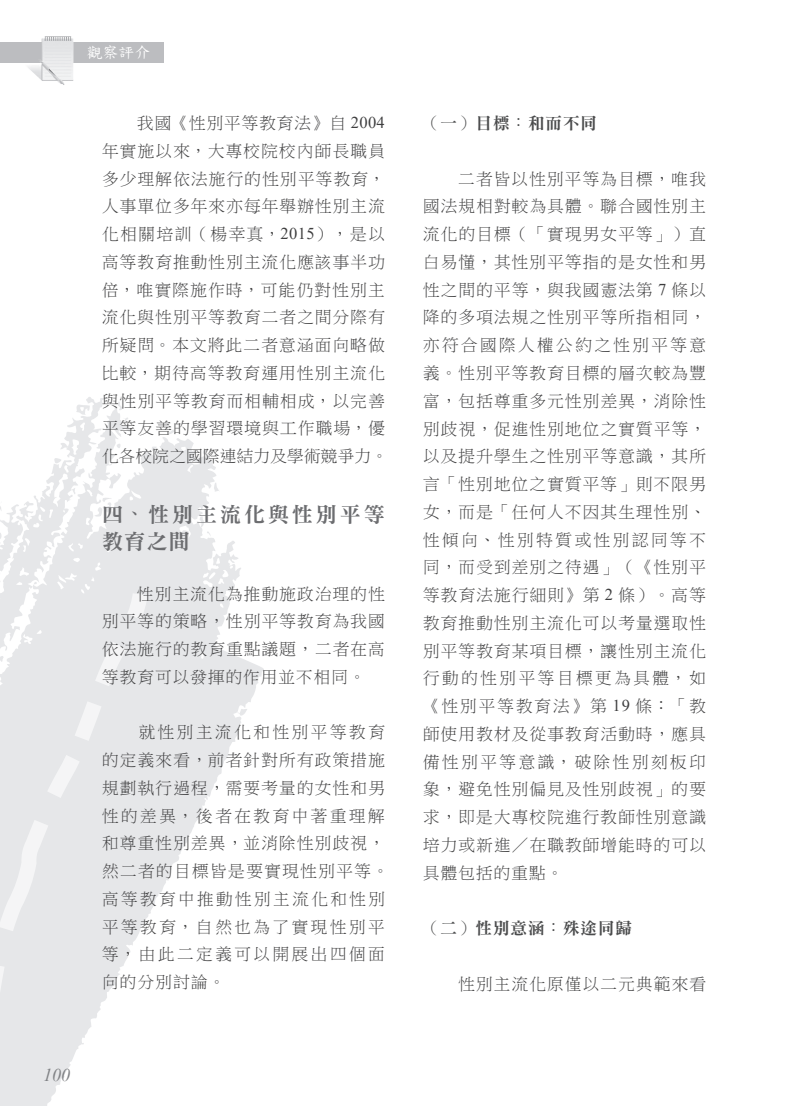
<style>
.page{position:relative;width:808px;height:1106px;background:#fff}
.page>*{position:absolute;margin:0;border:0;box-sizing:border-box;transform-origin:0 0}
.t1{font:21px/27px "DF Ming Std W9";letter-spacing:.14em;color:#6c6d70}
.t2{font:italic 18px "Times New Roman";color:#808285}
.t3{font:16.5px/27.8px "P Ming Li U";letter-spacing:.08em;color:#3e3e3f;text-align:justify}
.t4{font:16.5px/27.8px "P Ming Li U";letter-spacing:.155em;color:#3e3e3f}
.t5{font:16.5px "DF Ming Std W9";letter-spacing:.06em;color:#4b4c4d}
.t6{font:15.75px "DF Kai Shu SB Estd BF";color:#fff}
.s1{font-family:"Times New Roman"}
.s2{font-family:"P Ming Li U"}
</style>
<div class="page">
<svg style="left:0;top:397px;width:264px;height:709px"></svg>
<svg style="left:76px;top:404px;width:14px;height:11px"></svg>
<svg style="left:109px;top:473px;width:12px;height:15px"></svg>
<svg style="left:237px;top:708px;width:10px;height:7px"></svg>
<svg style="left:94px;top:497px;width:18px;height:20px"></svg>
<svg style="left:59px;top:442px;width:9px;height:7px"></svg>
<svg style="left:54px;top:458px;width:7px;height:6px"></svg>
<svg style="left:213px;top:482px;width:7px;height:10px"></svg>
<svg style="left:0;top:501px;width:24px;height:84px"></svg>
<svg style="left:118px;top:401px;width:5px;height:9px"></svg>
<svg style="left:152px;top:446px;width:5px;height:5px"></svg>
<svg style="left:116px;top:443px;width:5px;height:5px"></svg>
<svg style="left:169px;top:429px;width:6px;height:5px"></svg>
<svg style="left:123px;top:417px;width:5px;height:5px"></svg>
<svg style="left:200px;top:516px;width:11px;height:21px"></svg>
<svg style="left:0;top:585px;width:157px;height:505px"></svg>
<div style="left:0;top:42px;width:163px;height:21px;background:#bcbdc0"></div>
<img style="left:28px;top:36px;width:46px;height:49px">
<p class="t6" style="left:87px;top:44px;width:65px">觀察評介</p>
<p class="t3" style="left:102px;top:109px;width:287px;text-align:left">　　我國《性別平等教育法》自 <span class="s1">2004</span>年實施以來，大專校院校內師長職員多少理解依法施行的性別平等教育，人事單位多年來亦每年舉辦性別主流化相關培訓（楊幸真，<span class="s1">2015</span>），是以高等教育推動性別主流化應該事半功倍，唯實際施作時，可能仍對性別主流化與性別平等教育二者之間分際有所疑問。本文將此二者意涵面向略做比較，期待高等教育運用性別主流化與性別平等教育而相輔相成，以完善平等友善的學習環境與工作職場，優化各校院之國際連結力及學術競爭力。</p>
<p class="t1" style="left:102px;top:500px;width:284px">四<span class="s2">、</span>性別主流化與性別平等教育之間</p>
<p class="t3" style="left:102px;top:579px;width:284px">　　性別主流化為推動施政治理的性別平等的策略，性別平等教育為我國依法施行的教育重點議題，二者在高等教育可以發揮的作用並不相同。</p>
<p class="t4" style="left:102px;top:718px;width:288px">　　就性別主流化和性別平等教育的定義來看，前者針對所有政策措施規劃執行過程，需要考量的女性和男性的差異，後者在教育中著重理解和尊重性別差異，並消除性別歧視，然二者的目標皆是要實現性別平等。高等教育中推動性別主流化和性別平等教育，自然也為了實現性別平等，由此二定義可以開展出四個面向的分別討論。</p>
<p class="t2" style="left:43px;top:1062px;width:29px">100</p>
<p class="t5" style="left:423px;top:114px;width:175px"><span class="s2">（</span>一<span class="s2">）</span>目標<span class="s2">：</span>和而不同</p>
<p class="t3" style="left:423px;top:165px;width:284px">　　二者皆以性別平等為目標，唯我國法規相對較為具體。聯合國性別主流化的目標（「實現男女平等」）直白易懂，其性別平等指的是女性和男性之間的平等，與我國憲法第 <span class="s1">7</span> 條以降的多項法規之性別平等所指相同，亦符合國際人權公約之性別平等意義。性別平等教育目標的層次較為豐富，包括尊重多元性別差異，消除性別歧視，促進性別地位之實質平等，以及提升學生之性別平等意識，其所言「性別地位之實質平等」則不限男女，而是「任何人不因其生理性別、性傾向、性別特質或性別認同等不同，而受到差別之待遇」（《性別平等教育法施行細則》第 <span class="s1">2</span> 條）。高等教育推動性別主流化可以考量選取性別平等教育某項目標，讓性別主流化行動的性別平等目標更為具體，如《性別平等教育法》第 <span class="s1">19</span> 條：「教師使用教材及從事教育活動時，應具備性別平等意識，破除性別刻板印象，避免性別偏見及性別歧視」的要求，即是大專校院進行教師性別意識培力或新進／在職教師增能時的可以具體包括的重點。</p>
<p class="t5" style="left:423px;top:919px;width:210px"><span class="s2">（</span>二<span class="s2">）</span>性別意涵<span class="s2">：</span>殊途同歸</p>
<p class="t3" style="left:423px;top:970px;width:284px">　　性別主流化原僅以二元典範來看</p>
</div>
